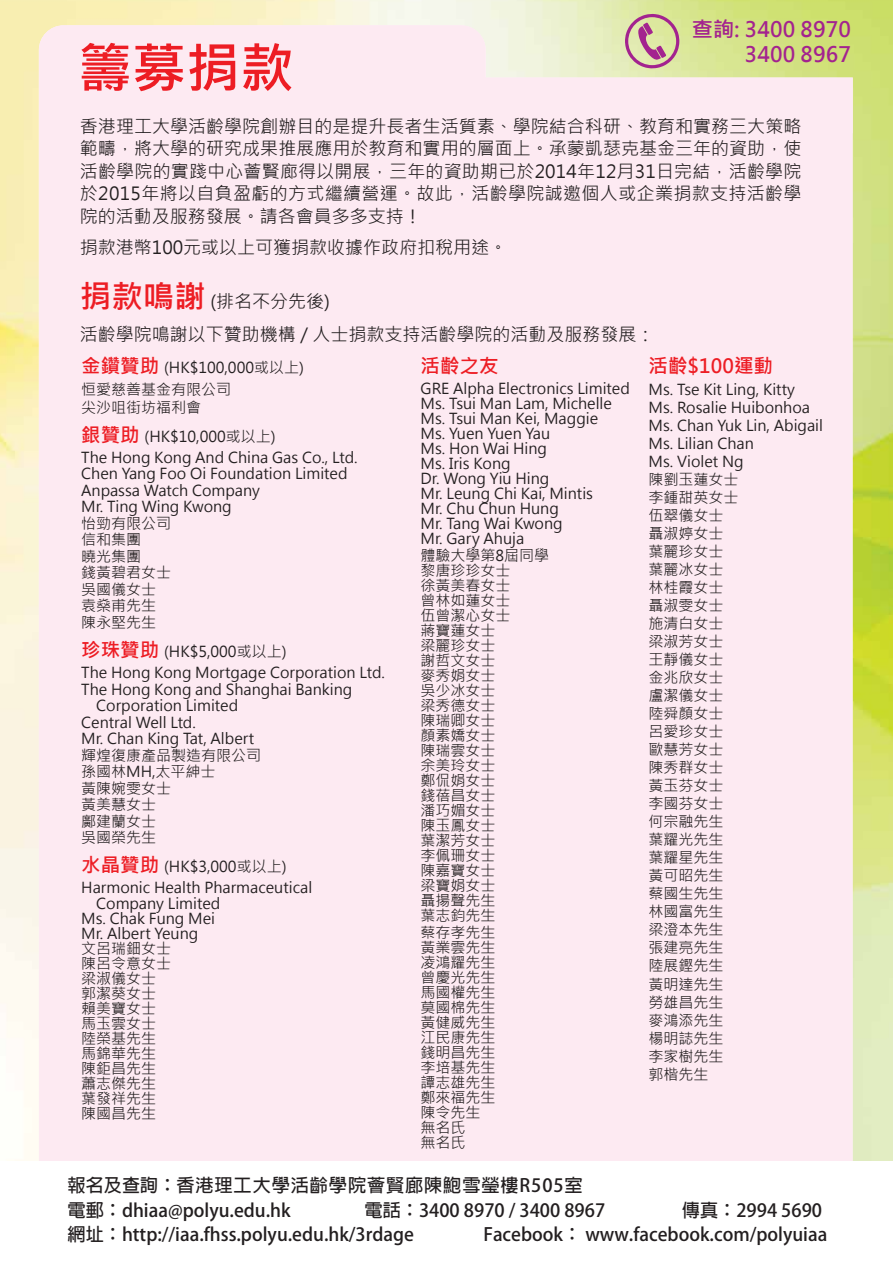
<style>
.page{position:relative;width:893px;height:1263px;background:#fff}
.page>*{position:absolute;margin:0;border:0;box-sizing:border-box;transform-origin:0 0}
.t1{font:700 54px "Microsoft Jheng Hei";color:#ed1d24}
.t2{font:700 21.15px/25.3px "Microsoft Jheng Hei";color:#a3238f;text-align:right}
.t3{font:700 19.5px "Microsoft Jheng Hei";color:#ed1d24}
.t4{font:700 18.15px "Adobe Fan Heiti Std";color:#231f20}
.t5{font:700 18.15px/24.8px "Adobe Fan Heiti Std";letter-spacing:.05em;color:#231f20}
.t6{font:18px/22.5px "Microsoft Jheng Hei";color:#231f20;text-align:justify}
.t7{font:15px/15px "Microsoft Jheng Hei";color:#231f20}
.s1{font-weight:700;font-size:31.5px;color:#ed1d24}
.s2{font-weight:700;font-size:19.5px;color:#ed1d24}
</style>
<div class="page">
<img style="left:0;top:0;width:893px;height:1150px">
<svg style="left:625px;top:14px;width:54px;height:11px"></svg>
<div style="left:39px;top:25px;width:814px;height:1136px;background:#fdeaf2"></div>
<img style="left:773px;top:1150px;width:120px;height:11px">
<h1 class="t1" style="left:78px;top:34px;width:218px">籌募捐款</h1>
<h2 class="t2" style="left:692px;top:16px;width:161px">查詢: 3400 8970<br>3400 8967</h2>
<p class="t6" style="left:80px;top:115px;width:723px">香港理工大學活齡學院創辦目的是提升長者生活質素、學院結合科研、教育和實務三大策略範疇，將大學的研究成果推展應用於教育和實用的層面上。承蒙凱瑟克基金三年的資助，使活齡學院的實踐中心薈賢廊得以開展，三年的資助期已於2014年12月31日完結，活齡學院於2015年將以自負盈虧的方式繼續營運。故此，活齡學院誠邀個人或企業捐款支持活齡學院的活動及服務發展。請各會員多多支持！</p>
<p class="t6" style="left:80px;top:236px;width:429px">捐款港幣100元或以上可獲捐款收據作政府扣稅用途。</p>
<p class="t6" style="left:80px;top:285px;width:576px;line-height:33px"><span class="s1">捐款鳴謝</span> (排名不分先後)<br>活齡學院鳴謝以下贊助機構 / 人士捐款支持活齡學院的活動及服務發展：</p>
<p class="t7" style="left:81px;top:356px;width:224px;line-height:22.5px"><span class="s2">金鑽贊助</span> (HK$100,000或以上)恒愛慈善基金有限公司</p>
<p class="t7" style="left:81px;top:394px;width:196px;line-height:28.5px">尖沙咀街坊福利會<br><span class="s2">銀贊助</span> (HK$10,000或以上)</p>
<p class="t7" style="left:81px;top:449px;width:278px;line-height:16.5px">The Hong Kong And China Gas Co., Ltd.<br>Chen Yang Foo Oi Foundation Limited<br>Anpassa Watch Company<br>Mr. Ting Wing Kwong<br>怡勁有限公司<br>信和集團<br>曉光集團<br>錢黃碧君女士<br>吳國儀女士<br>袁燊甫先生<br>陳永堅先生</p>
<p class="t7" style="left:81px;top:641px;width:305px;line-height:21px"><span class="s2">珍珠贊助</span> (HK$5,000或以上)<br>The Hong Kong Mortgage Corporation Ltd.</p>
<p class="t7" style="left:81px;top:682px;width:273px">The Hong Kong and Shanghai Banking</p>
<p class="t7" style="left:96px;top:698px;width:143px">Corporation Limited</p>
<p class="t7" style="left:81px;top:715px;width:116px">Central Well Ltd.</p>
<p class="t7" style="left:81px;top:731px;width:175px">Mr. Chan King Tat, Albert</p>
<p class="t7" style="left:81px;top:748px;width:181px">輝煌復康產品製造有限公司</p>
<p class="t7" style="left:81px;top:764px;width:136px">孫國林MH,太平紳士</p>
<p class="t7" style="left:81px;top:781px;width:91px">黃陳婉雯女士</p>
<p class="t7" style="left:81px;top:797px;width:76px">黃美慧女士</p>
<p class="t7" style="left:81px;top:814px;width:76px">鄺建蘭女士</p>
<p class="t7" style="left:81px;top:830px;width:76px">吳國榮先生</p>
<p class="t7" style="left:81px;top:856px;width:233px;line-height:21px"><span class="s2">水晶贊助</span> (HK$3,000或以上)<br>Harmonic Health Pharmaceutical</p>
<p class="t7" style="left:81px;top:896px;width:141px;text-indent:15px">Company Limited<br>Ms. Chak Fung Mei<br>Mr. Albert Yeung<br>文呂瑞鈿女士<br>陳呂令意女士<br>梁淑儀女士<br>郭潔葵女士<br>賴美寶女士<br>馬玉雲女士<br>陸榮基先生<br>馬錦華先生<br>陳鉅昌先生<br>蕭志傑先生<br>葉發祥先生<br>陳國昌先生</p>
<h3 class="t3" style="left:649px;top:353px;width:126px">活齡$100運動</h3>
<p class="t7" style="left:649px;top:381px;width:176px;line-height:18px">Ms. Tse Kit Ling, Kitty<br>Ms. Rosalie Huibonhoa<br>Ms. Chan Yuk Lin, Abigail<br>Ms. Lilian Chan<br>Ms. Violet Ng<br>陳劉玉蓮女士<br>李鍾甜英女士<br>伍翠儀女士<br>聶淑婷女士<br>葉麗珍女士<br>葉麗冰女士<br>林桂霞女士<br>聶淑雯女士<br>施清白女士<br>梁淑芳女士<br>王靜儀女士<br>金兆欣女士<br>盧潔儀女士<br>陸舜顏女士<br>呂愛珍女士<br>歐慧芳女士<br>陳秀群女士<br>黃玉芬女士<br>李國芬女士<br>何宗融先生<br>葉耀光先生<br>葉耀星先生<br>黃可昭先生<br>蔡國生先生<br>林國富先生<br>梁澄本先生<br>張建亮先生<br>陸展鏗先生<br>黃明達先生<br>勞雄昌先生<br>麥鴻添先生<br>楊明誌先生<br>李家樹先生<br>郭楷先生</p>
<h3 class="t3" style="left:421px;top:353px;width:79px">活齡之友</h3>
<p class="t7" style="left:421px;top:381px;width:211px">GRE Alpha Electronics Limited<br>Ms. Tsui Man Lam, Michelle<br>Ms. Tsui Man Kei, Maggie<br>Ms. Yuen Yuen Yau<br>Ms. Hon Wai Hing<br>Ms. Iris Kong<br>Dr. Wong Yiu Hing<br>Mr. Leung Chi Kai, Mintis<br>Mr. Chu Chun Hung<br>Mr. Tang Wai Kwong<br>Mr. Gary Ahuja</p>
<p class="t7" style="left:421px;top:548px;width:130px">體驗大學第8屆同學黎唐珍珍女士<br>徐黃美春女士<br>曾林如蓮女士<br>伍曾潔心女士<br>蔣寶蓮女士<br>梁麗珍女士<br>謝哲文女士<br>麥秀娟女士<br>吳少冰女士<br>梁秀德女士<br>陳瑞卿女士<br>顏素嬌女士<br>陳瑞雲女士<br>余美玲女士<br>鄭侃娟女士<br>錢蓓昌女士<br>潘巧媚女士<br>陳玉鳳女士<br>葉潔芳女士<br>李佩珊女士<br>陳嘉寶女士<br>梁寶娟女士<br>聶揚聲先生<br>葉志鈞先生</p>
<p class="t7" style="left:421px;top:925px;width:76px">蔡存孝先生黃業雲先生凌鴻耀先生曾慶光先生馬國權先生莫國棉先生黃健威先生江民康先生錢明昌先生李培基先生譚志雄先生鄭來福先生陳令先生無名氏<br>無名氏</p>
<p class="t5" style="left:68px;top:1173px;width:517px">報名及查詢：香港理工大學活齡學院薈賢廊陳鮑雪瑩樓R505室電郵：dhiaa@polyu.edu.hk　</p>
<p class="t4" style="left:365px;top:1199px;width:242px">電話：3400 8970 / 3400 8967</p>
<p class="t4" style="left:682px;top:1199px;width:142px">傳真：2994 5690</p>
<p class="t4" style="left:68px;top:1224px;width:348px">網址：http://iaa.fhss.polyu.edu.hk/3rdage</p>
<p class="t4" style="left:483px;top:1224px;width:345px">Facebook： www.facebook.com/polyuiaa</p>
<p class="t6" style="left:38px;top:1205px;width:356px">* 所有活動及課程於開課前一個星期截止報名</p>
</div>
